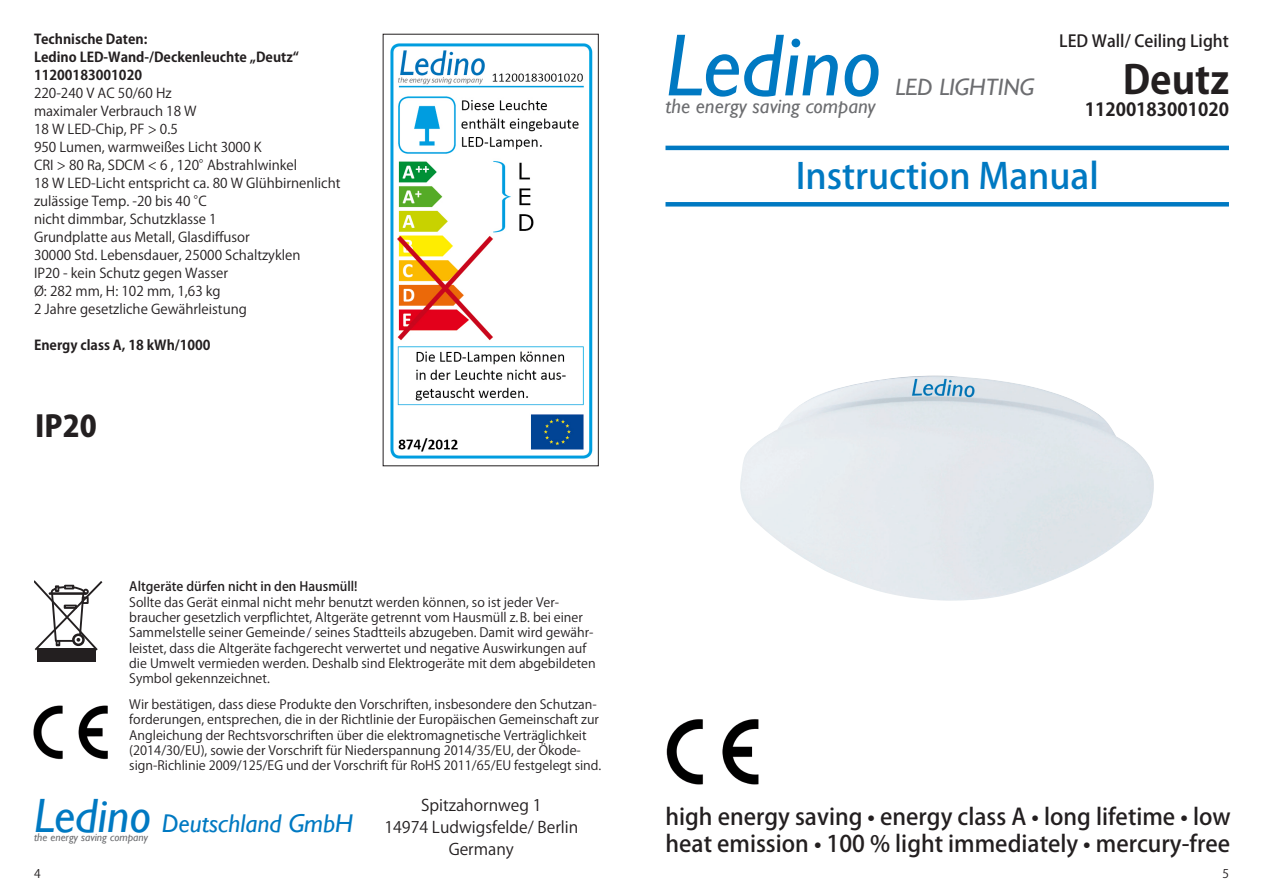
<style>
.page{position:relative;width:1263px;height:893px;background:#fff}
.page>*{position:absolute;margin:0;border:0;box-sizing:border-box;transform-origin:0 0}
.t1{font:italic 88.8px "Gill Sans";color:#0079c2}
.t2{font:700 39px "Koz Go Pro";color:#231f20}
.t3{font:500 35.4px "Koz Go Pro";color:#0079c2}
.t4{font:800 29.4px "Koz Go Pro";color:#231f20}
.t5{font:italic 25.65px "Gill Sans";color:#0079c2}
.t6{font:italic 23.7px "Gill Sans";color:#6c6d70}
.t7{font:500 22.8px/27.8px "Koz Go Pro";color:#231f20}
.t8{font:italic 20.7px "Gill Sans";color:#6c6d70}
.t9{font:700 18px "Koz Go Pro";color:#231f20}
.t10{font:500 16.5px "Koz Go Pro";color:#231f20}
.t11{font:15.9px/21.9px "Koz Go Pro";color:#231f20;text-align:center}
.t12{font:13.5px/18px "Koz Go Pro";color:#231f20}
.t13{font:700 13.5px/18px "Koz Go Pro";color:#231f20}
.t14{font:12.75px/15.3px "Koz Go Pro";color:#231f20}
.t15{font:500 12.75px "Koz Go Pro";color:#231f20}
.t16{font:12px "Koz Go Pro";color:#231f20}
.t17{font:italic 11.25px "Gill Sans";color:#6c6d70}
.s1{font-size:48.15px}
</style>
<div class="page">
<img style="left:33px;top:705px;width:74px;height:55px">
<svg style="left:34px;top:580px;width:69px;height:70px"></svg>
<div style="left:37px;top:648px;width:58px;height:14px;background:#231f20"></div>
<hr style="left:665px;top:146px;width:564px;height:4px;background:#0079c2">
<div style="left:665px;top:202px;width:564px;height:5px;background:#0079c2"></div>
<img style="left:666px;top:719px;width:92px;height:66px">
<img style="left:740px;top:376px;width:414px;height:225px">
<img style="left:390px;top:43px;width:203px;height:416px">
<p class="t13" style="left:34px;top:31px;width:266px">Technische Daten:<br>Ledino LED-Wand-/Deckenleuchte „Deutz“<br>11200183001020</p>
<p class="t12" style="left:34px;top:85px;width:308px">220-240 V AC 50/60 Hz<br>maximaler Verbrauch 18 W<br>18 W LED-Chip, PF &gt; 0.5<br>950 Lumen, warmweißes Licht 3000 K<br>CRI &gt; 80 Ra, SDCM &lt; 6 , 120°Abstrahlwinkel<br>18 W LED-Licht entspricht ca. 80 W Glühbirnenlicht zulässige Temp. -20 bis 40 °C<br>nicht dimmbar, Schutzklasse 1<br>Grundplatte aus Metall, Glasdiffusor<br>30000 Std. Lebensdauer, 25000 Schaltzyklen<br>IP20 - kein Schutz gegen Wasser<br>Ø: 282 mm, H: 102 mm, 1,63 kg<br>2 Jahre gesetzliche Gewährleistung</p>
<p class="t13" style="left:34px;top:337px;width:178px">Energy class A, 18 kWh/1000</p>
<h3 class="t4" style="left:35px;top:407px;width:63px">IP20</h3>
<p class="t15" style="left:129px;top:578px;width:230px">Altgeräte dürfen nicht in den Hausmüll!</p>
<p class="t14" style="left:129px;top:595px;width:468px">Sollte das Gerät einmal nicht mehr benutzt werden können, so ist jeder Ver&shy;braucher gesetzlich verpflichtet, Altgeräte getrennt vom Hausmüll z.B. bei einer Sammelstelle seiner Gemeinde/ seines Stadtteils abzugeben. Damit wird gewähr&shy;leistet, dass die Altgeräte fachgerecht verwertet und negative Auswirkungen auf die Umwelt vermieden werden. Deshalb sind Elektrogeräte mit dem abgebildeten Symbol gekennzeichnet.</p>
<p class="t14" style="left:129px;top:697px;width:474px">Wir bestätigen, dass diese Produkte den Vorschriften, insbesondere den Schutzan&shy;forderungen, entsprechen, die in der Richtlinie der Europäischen Gemeinschaft zur Angleichung der Rechtsvorschriften über die elektromagnetische Verträglichkeit (2014/30/EU), sowie der Vorschrift für Niederspannung 2014/35/EU, der Ökode&shy;sign-Richlinie 2009/125/EG und der Vorschrift für RoHS 2011/65/EU festgelegt sind.</p>
<h3 class="t5" style="left:34px;top:808px;width:321px"><span class="s1">Ledino</span> Deutschland GmbH</h3>
<p class="t17" style="left:34px;top:831px;width:115px">the energy saving company</p>
<p class="t16" style="left:34px;top:865px;width:8px">4</p>
<p class="t11" style="left:384px;top:795px;width:195px">Spitzahornweg 1<br>14974 Ludwigsfelde/ Berlin<br>Germany</p>
<h1 class="t1" style="left:665px;top:15px;width:217px">Ledino</h1>
<h3 class="t8" style="left:665px;top:94px;width:212px">the energy saving company</h3>
<h3 class="t6" style="left:895px;top:74px;width:140px">LED LIGHTING</h3>
<p class="t10" style="left:1059px;top:31px;width:171px">LED Wall/ Ceiling Light</p>
<h2 class="t2" style="left:1123px;top:55px;width:108px">Deutz</h2>
<h3 class="t9" style="left:1085px;top:98px;width:146px">11200183001020</h3>
<h3 class="t3" style="left:796px;top:153px;width:305px">Instruction Manual</h3>
<h3 class="t7" style="left:665px;top:803px;width:567px">high energy saving • energy class A • long lifetime • low heat emission • 100 % light immediately • mercury-free</h3>
<p class="t16" style="left:1222px;top:865px;width:8px">5</p>
</div>
